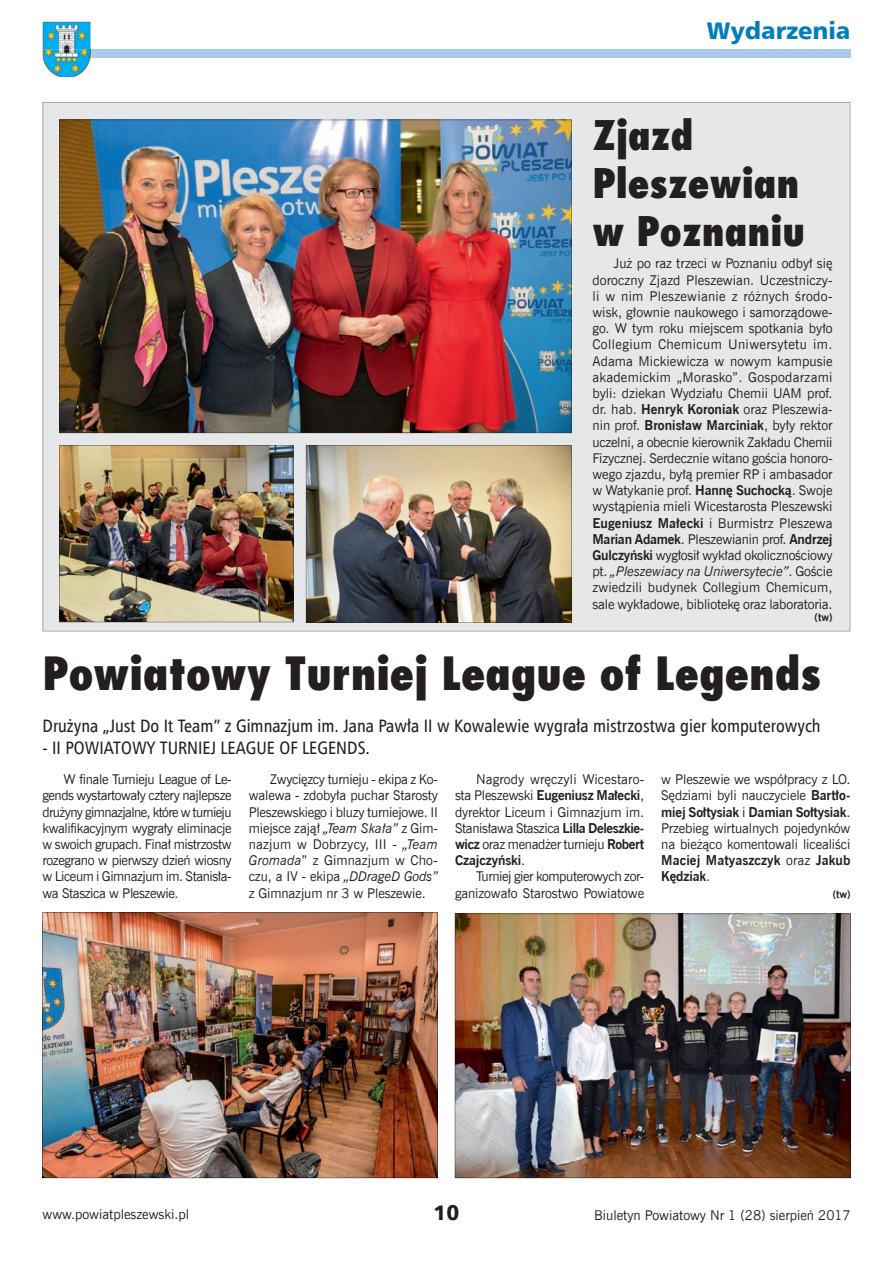
<style>
.page{position:relative;width:893px;height:1263px;background:#fff}
.page>*{position:absolute;margin:0;border:0;box-sizing:border-box;transform-origin:0 0}
.t1{font:800 44.85px "Fujiyama";color:#231f20}
.t2{font:800 39.9px/47.8px "Fujiyama";color:#231f20}
.t3{font:24px "Humnst 777 Blk EU";color:#007dba}
.t4{font:21px "Humnst 777 Blk EU";color:#231f20}
.t5{font:18px "Humnst 777 Cn EU";color:#231f20}
.t6{font:13.5px/16.2px "News Goth EU";letter-spacing:-.01em;color:#231f20;text-align:justify}
.t7{font:700 10.5px "News Goth EU";color:#231f20}
.s1{font-weight:700}
.s2{font-style:italic}
</style>
<div class="page">
<div style="left:43px;top:102px;width:807px;height:529px;background:#e6e7e9"></div>
<div style="left:87px;top:49px;width:763px;height:9px;background:#abcae5"></div>
<img style="left:43px;top:22px;width:47px;height:55px">
<svg style="left:87px;top:49px;width:3px;height:9px"></svg>
<img style="left:59px;top:445px;width:234px;height:177px">
<img style="left:306px;top:445px;width:266px;height:178px">
<img style="left:59px;top:120px;width:513px;height:313px">
<img style="left:42px;top:913px;width:396px;height:265px">
<img style="left:455px;top:914px;width:395px;height:264px">
<h3 class="t3" style="left:707px;top:15px;width:145px">Wydarzenia</h3>
<h2 class="t2" style="left:592px;top:110px;width:214px">Zjazd<br>Pleszewian w Poznaniu</h2>
<p class="t6" style="left:592px;top:256px;width:242px;text-indent:21px">Już po raz trzeci w Poznaniu odbył się doroczny Zjazd Pleszewian. Uczestniczy&shy;li w nim Pleszewianie z różnych środo&shy;wisk, głownie naukowego i samorządowe&shy;go. W tym roku miejscem spotkania było Collegium Chemicum Uniwersytetu im.<br>Adama Mickiewicza w nowym kampusie akademickim „Morasko”. Gospodarzami byli: dziekan Wydziału Chemii UAM prof. dr. hab. <span class="s1">Henryk Koroniak</span> oraz Pleszewia&shy;nin prof. <span class="s1">Bronisław Marciniak</span>, były rektor uczelni, a obecnie kierownik Zakładu Chemii Fizycznej. Serdecznie witano gościa honoro&shy;wego zjazdu, byłą premier RP i ambasador w Watykanie prof. <span class="s1">Hannę Suchocką</span>. Swoje wystąpienia mieli Wicestarosta Pleszewski <span class="s1">Eugeniusz Małecki</span> i Burmistrz Pleszewa <span class="s1">Marian Adamek</span>. Pleszewianin prof. <span class="s1">Andrzej Gulczyński</span> wygłosił wykład okolicznościowy pt. <span class="s2">„Pleszewiacy na Uniwersytecie”</span>. Goście zwiedzili budynek Collegium Chemicum, sale wykładowe, bibliotekę oraz laboratoria.</p>
<p class="t7" style="left:815px;top:611px;width:19px">(tw)</p>
<h1 class="t1" style="left:43px;top:644px;width:780px">Powiatowy Turniej League of Legends</h1>
<h3 class="t5" style="left:43px;top:715px;width:780px">Drużyna „Just Do It Team” z Gimnazjum im. Jana Pawła II w Kowalewie wygrała mistrzostwa gier komputerowych</h3>
<h3 class="t5" style="left:43px;top:736px;width:329px">- II POWIATOWY TURNIEJ LEAGUE OF LEGENDS.</h3>
<p class="t6" style="left:43px;top:772px;width:191px;text-indent:21px">W finale Turnieju League of Le&shy;gends wystartowały cztery najlepsze drużyny gimnazjalne, które w turnieju kwalifikacyjnym wygrały eliminacje w swoich grupach. Finał mistrzostw rozegrano w pierwszy dzień wiosny w Liceum i Gimnazjum im. Stanisła&shy;wa Staszica w Pleszewie.</p>
<p class="t6" style="left:249px;top:772px;width:191px;text-indent:21px">Zwycięzcy turnieju - ekipa z Ko&shy;walewa - zdobyła puchar Starosty Pleszewskiego i bluzy turniejowe. II miejsce zajął <span class="s2">„Team Skała”</span> z Gim&shy;nazjum w Dobrzycy, III - <span class="s2">„Team Gromada</span>” z Gimnazjum w Cho&shy;czu, a IV - ekipa <span class="s2">„DDrageD Gods” </span>z Gimnazjum nr 3 w Pleszewie.</p>
<p class="t6" style="left:455px;top:772px;width:191px;text-indent:21px">Nagrody wręczyli Wicestaro&shy;sta Pleszewski <span class="s1">Eugeniusz Małecki</span>, dyrektor Liceum i Gimnazjum im.<br>Stanisława Staszica <span class="s1">Lilla Deleszkie&shy;wicz</span> oraz menadżer turnieju <span class="s1">Robert Czajczyński</span>.</p>
<p class="t6" style="left:455px;top:869px;width:191px;text-align:right">Turniej gier komputerowych zor&shy;ganizowało Starostwo Powiatowe</p>
<p class="t6" style="left:661px;top:772px;width:191px">w Pleszewie we współpracy z LO.<br>Sędziami byli nauczyciele <span class="s1">Bartło&shy;miej Sołtysiak</span> i <span class="s1">Damian Sołtysiak</span>.<br>Przebieg wirtualnych pojedynków na bieżąco komentowali licealiści <span class="s1">Maciej Matyaszczyk</span> oraz <span class="s1">Jakub Kędziak</span>.</p>
<p class="t7" style="left:833px;top:887px;width:19px">(tw)</p>
<p class="t6" style="left:43px;top:1207px;width:148px">www.powiatpleszewski.pl</p>
<h3 class="t4" style="left:434px;top:1199px;width:27px">10</h3>
<p class="t6" style="left:594px;top:1207px;width:258px">Biuletyn Powiatowy Nr 1 (28) sierpień 2017</p>
</div>
